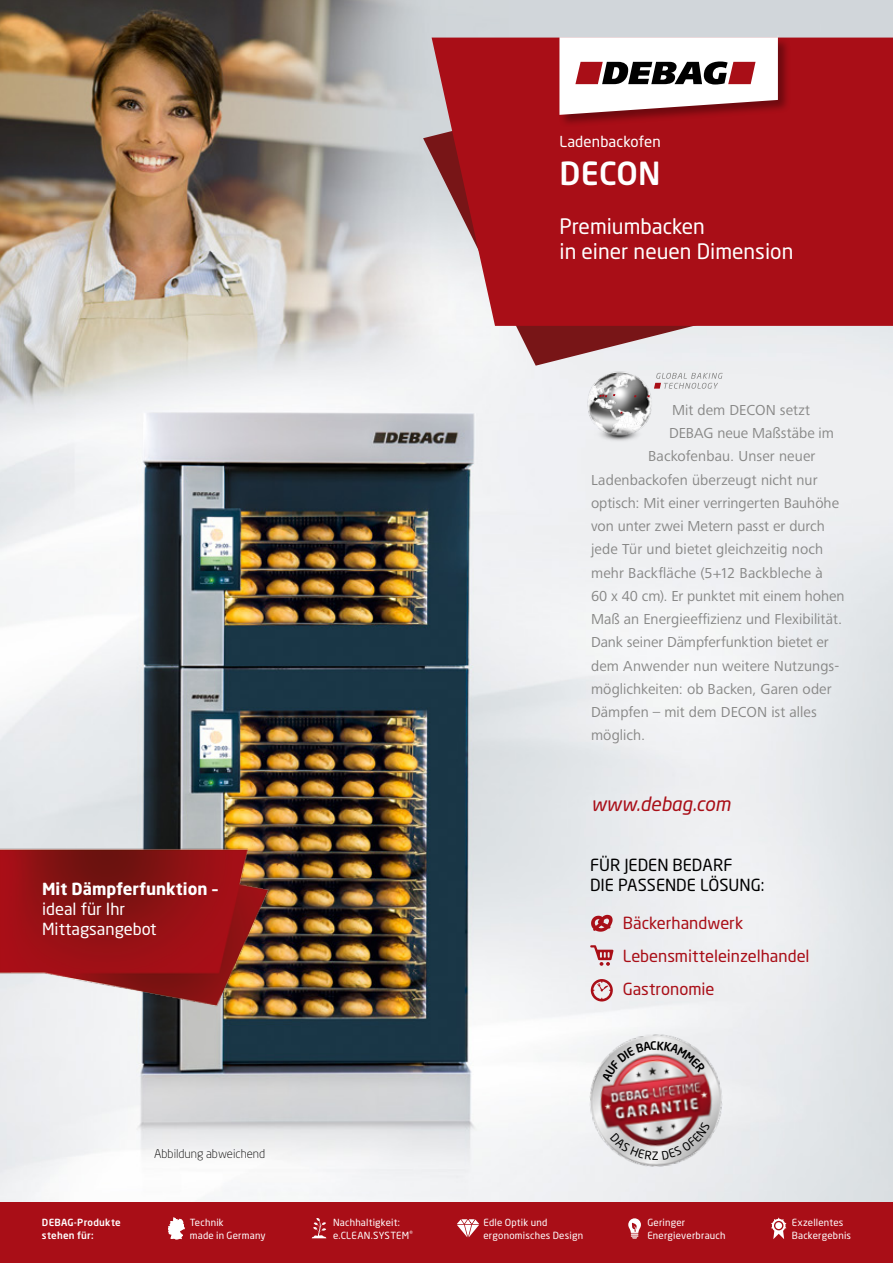
<style>
.page{position:relative;width:893px;height:1263px;background:#fff}
.page>*{position:absolute;margin:0;border:0;box-sizing:border-box;transform-origin:0 0}
.t1{font:500 31.5px "Neo Sans";letter-spacing:.01em;color:#fff}
.t2{font:21px/25.2px "Neo Sans";color:#fff}
.t3{font:italic 19.35px "Neo Sans";color:#a90e17}
.t4{font:16.5px/33px "Neo Sans";color:#a90e17}
.t5{font:16.5px/19.8px "Neo Sans";color:#000}
.t6{font:16.5px/19.8px "Neo Sans";color:#fff}
.t7{font:700 16.5px "Neo Sans";color:#fff}
.t8{font:15px "Frutiger Next LTW1 G";letter-spacing:.005em;color:#878786}
.t9{font:15px "Neo Sans";letter-spacing:.01em;color:#fff}
.t10{font:300 12px "Neo Sans";color:#000}
.t11{font:11.55px "Neo Sans";color:#000}
.t12{font:9.75px/12.8px "Neo Sans";letter-spacing:.02em;color:#fff}
.t13{font:500 9.75px/12.8px "Neo Sans";letter-spacing:.025em;color:#fff}
</style>
<div class="page">
<img style="left:0;top:0;width:893px;height:1202px">
<div style="left:0;top:1202px;width:893px;height:61px;background:#a90e17"></div>
<svg style="left:771px;top:1217px;width:15px;height:22px"></svg>
<svg style="left:664px;top:373px;width:59px;height:16px"></svg>
<img style="left:574px;top:366px;width:90px;height:85px">
<svg style="left:599px;top:395px;width:8px;height:2px"></svg>
<svg style="left:168px;top:1217px;width:17px;height:23px"></svg>
<svg style="left:312px;top:1218px;width:14px;height:20px"></svg>
<svg style="left:457px;top:1219px;width:22px;height:18px"></svg>
<svg style="left:628px;top:1218px;width:13px;height:20px"></svg>
<svg style="left:591px;top:915px;width:22px;height:17px"></svg>
<svg style="left:591px;top:979px;width:22px;height:22px"></svg>
<svg style="left:590px;top:945px;width:24px;height:21px"></svg>
<img style="left:0;top:827px;width:274px;height:204px">
<img style="left:581px;top:1024px;width:152px;height:152px">
<svg style="left:423px;top:105px;width:406px;height:261px;fill:#ebedf0"></svg>
<svg style="left:432px;top:38px;width:461px;height:288px;background:#ac1c24"></svg>
<div style="left:558px;top:36px;width:233px;height:92px;background:#000;opacity:.35"></div>
<svg style="left:559px;top:35px;width:219px;height:80px"></svg>
<svg style="left:602px;top:1041px;width:104px;height:41px;background:#d3babb"></svg>
<svg style="left:610px;top:1133px;width:42px;height:27px"></svg>
<svg style="left:662px;top:1121px;width:48px;height:38px;background:#c4b9ba"></svg>
<p class="t9" style="left:559px;top:133px;width:103px">Ladenbackofen</p>
<h1 class="t1" style="left:559px;top:154px;width:103px">DECON</h1>
<h2 class="t2" style="left:559px;top:213px;width:235px">Premiumbacken<br>in einer neuen Dimension</h2>
<p class="t8" style="left:672px;top:401px;width:140px">Mit dem DECON setzt</p>
<p class="t8" style="left:669px;top:424px;width:166px">DEBAG neue Maßstäbe im</p>
<p class="t8" style="left:648px;top:448px;width:169px">Backofenbau. Unser neuer</p>
<p class="t8" style="left:591px;top:471px;width:228px">Ladenbackofen überzeugt nicht nur</p>
<p class="t8" style="left:591px;top:494px;width:249px">optisch: Mit einer verringerten Bauhöhe</p>
<p class="t8" style="left:591px;top:517px;width:235px">von unter zwei Metern passt er durch</p>
<p class="t8" style="left:591px;top:541px;width:234px">jede Tür und bietet gleichzeitig noch</p>
<p class="t8" style="left:591px;top:564px;width:233px">mehr Backfläche (5+12 Backbleche à</p>
<p class="t8" style="left:591px;top:587px;width:255px">60 x 40 cm). Er punktet mit einem hohen</p>
<p class="t8" style="left:591px;top:610px;width:253px">Maß an Energieeffizienz und Flexibilität.</p>
<p class="t8" style="left:591px;top:634px;width:239px">Dank seiner Dämpferfunktion bietet er</p>
<p class="t8" style="left:591px;top:657px;width:250px">dem Anwender nun weitere Nutzungs-</p>
<p class="t8" style="left:591px;top:680px;width:242px">möglichkeiten: ob Backen, Garen oder</p>
<p class="t8" style="left:591px;top:703px;width:227px">Dämpfen – mit dem DECON ist alles</p>
<p class="t8" style="left:591px;top:727px;width:56px">möglich.</p>
<p class="t7" style="left:42px;top:879px;width:178px">Mit Dämpferfunktion –</p>
<p class="t6" style="left:42px;top:899px;width:116px">ideal für Ihr<br>Mittagsangebot</p>
<p class="t3" style="left:591px;top:792px;width:141px">www.debag.com</p>
<p class="t5" style="left:590px;top:855px;width:176px">FÜR JEDEN BEDARF<br>DIE PASSENDE LÖSUNG:</p>
<p class="t4" style="left:623px;top:906px;width:188px">Bäckerhandwerk<br>Lebensmitteleinzelhandel<br>Gastronomie</p>
<p class="t10" style="left:154px;top:1146px;width:113px">Abbildung abweichend</p>
<p class="t11" style="left:652px;top:1148px;width:8px">Z</p>
<p class="t13" style="left:42px;top:1215px;width:80px">DEBAG-Produkte stehen für:</p>
<p class="t12" style="left:190px;top:1216px;width:78px">Technik<br>made in Germany</p>
<p class="t12" style="left:333px;top:1216px;width:81px">Nachhaltigkeit: e.CLEAN.SYSTEM<sup>®</sup></p>
<p class="t12" style="left:483px;top:1216px;width:101px">Edle Optik und ergonomisches Design</p>
<p class="t12" style="left:647px;top:1216px;width:80px">Geringer<br>Energieverbrauch</p>
<p class="t12" style="left:792px;top:1216px;width:61px">Exzellentes<br>Backergebnis</p>
</div>
